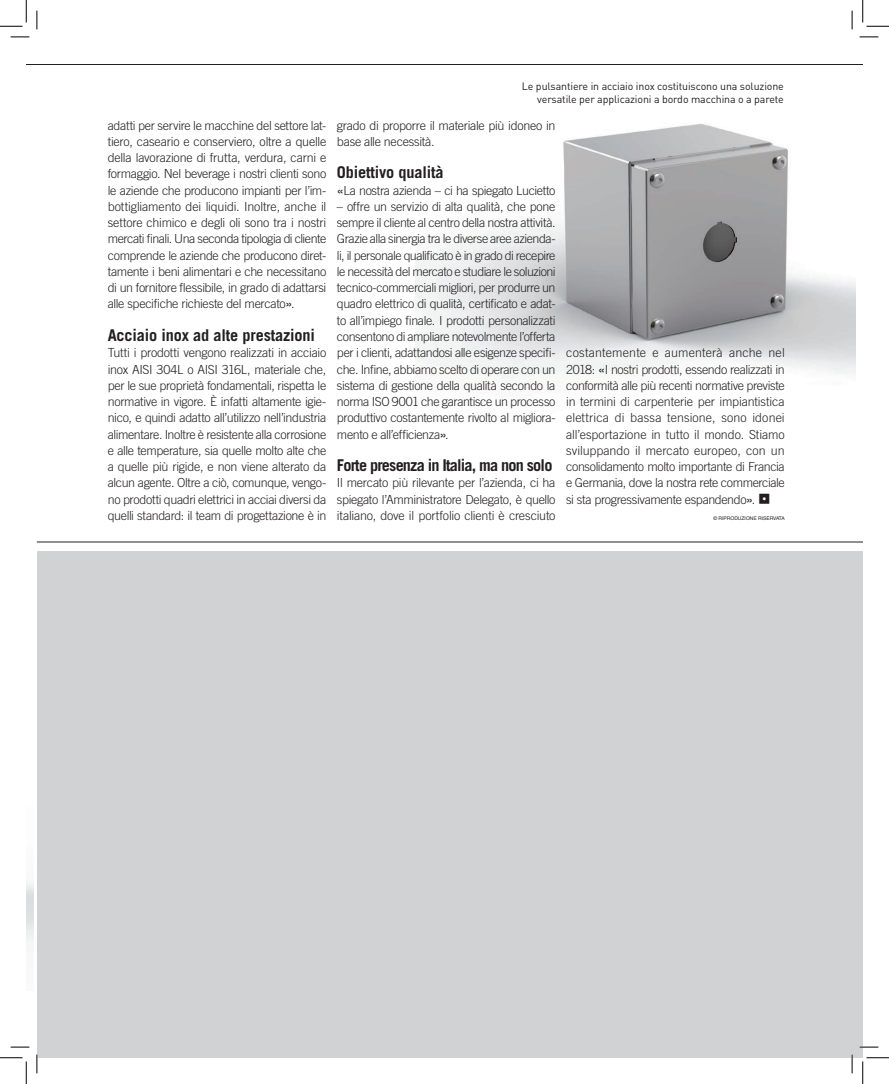
<style>
.page{position:relative;width:889px;height:1084px;background:#fff}
.page>*{position:absolute;margin:0;border:0;box-sizing:border-box;transform-origin:0 0}
.IB_Articolo_Titolett{font:700 16.25px "Trade Gothic LT Std";letter-spacing:-.01em;color:#231f20}
.IB_Articolo_Titolett-2{font:700 16.25px "Trade Gothic LT Std";letter-spacing:-.05em;color:#231f20}
.IB_Articolo_Testo{font:300 12.5px/16.2px "Trade Gothic LT Std";letter-spacing:-.03em;color:#231f20;text-align:justify}
.IB_Didascalie{font:10.62px/12.5px "DINOT";letter-spacing:-.01em;color:#231f20;text-align:right}
.t1{font:5px "Helvetica LT Std";color:#231f20}
.s1{font-family:"Helvetica";font-weight:400}
.s2{font-family:"Button Bonus Square Negative";font-weight:400}
</style>
<div class="page">
<img style="left:416px;top:124px;width:439px;height:255px">
<div style="left:37px;top:551px;width:825px;height:506px;background:#d1d2d4"></div>
<hr style="left:37px;top:542px;width:825px;height:1px;background:#231f20">
<hr style="left:26px;top:64px;width:836px;height:1px;background:#231f20">
<svg style="left:11px;top:36px;width:18px;height:2px"></svg>
<svg style="left:859px;top:36px;width:19px;height:2px"></svg>
<svg style="left:11px;top:1046px;width:18px;height:2px"></svg>
<svg style="left:859px;top:1046px;width:19px;height:2px"></svg>
<svg style="left:36px;top:11px;width:2px;height:18px"></svg>
<svg style="left:36px;top:1054px;width:2px;height:19px"></svg>
<svg style="left:851px;top:11px;width:2px;height:18px"></svg>
<svg style="left:851px;top:1054px;width:2px;height:19px"></svg>
<svg style="left:0;top:0;width:27px;height:27px"></svg>
<svg style="left:0;top:1057px;width:27px;height:27px"></svg>
<svg style="left:862px;top:0;width:27px;height:27px"></svg>
<svg style="left:862px;top:1057px;width:27px;height:27px"></svg>
<p class="IB_Articolo_Testo" style="left:108px;top:117px;width:220px">adatti per servire le macchine del settore lat&shy;tiero, caseario e conserviero, oltre a quelle della lavorazione di frutta, verdura, carni e formaggio. Nel beverage i nostri clienti sono le aziende che producono impianti per l’im&shy;bottigliamento dei liquidi. Inoltre, anche il settore chimico e degli oli sono tra i nostri mercati finali. Una seconda tipologia di cliente comprende le aziende che producono diret&shy;tamente i beni alimentari e che necessitano di un fornitore flessibile, in grado di adattarsi alle specifiche richieste del mercato<span class="s1">»</span>.</p>
<p class="IB_Articolo_Titolett" style="left:108px;top:325px;width:209px">Acciaio inox ad alte prestazioni</p>
<p class="IB_Articolo_Testo" style="left:108px;top:344px;width:220px">Tutti i prodotti vengono realizzati in acciaio inox AISI 304L o AISI 316L, materiale che, per le sue proprietà fondamentali, rispetta le normative in vigore. È infatti altamente igie&shy;nico, e quindi adatto all’utilizzo nell’industria alimentare. Inoltre è resistente alla corrosione e alle temperature, sia quelle molto alte che a quelle più rigide, e non viene alterato da alcun agente. Oltre a ciò, comunque, vengo&shy;no prodotti quadri elettrici in acciai diversi da quelli standard: il team di progettazione è in</p>
<p class="IB_Didascalie" style="left:522px;top:80px;width:263px">Le pulsantiere in acciaio inox costituiscono una soluzione versatile per applicazioni a bordo macchina o a parete</p>
<p class="IB_Articolo_Testo" style="left:337px;top:117px;width:220px">grado di proporre il materiale più idoneo in base alle necessità.</p>
<p class="IB_Articolo_Titolett" style="left:337px;top:163px;width:108px">Obiettivo qualità</p>
<p class="IB_Articolo_Testo" style="left:337px;top:182px;width:220px"><span class="s1">«</span>La nostra azienda – ci ha spiegato Lucietto</p>
<p class="IB_Articolo_Testo" style="left:337px;top:198px;width:220px">– offre un servizio di alta qualità, che pone sempre il cliente al centro della nostra attività.<br>Grazie alla sinergia tra le diverse aree azienda&shy;li, il personale qualificato è in grado di recepire le necessità del mercato e studiare le soluzioni tecnico-commerciali migliori, per produrre un quadro elettrico di qualità, certificato e adat&shy;to all’impiego finale. I prodotti personalizzati consentono di ampliare notevolmente l’offerta per i clienti, adattandosi alle esigenze specifi&shy;che. Infine, abbiamo scelto di operare con un sistema di gestione della qualità secondo la norma ISO 9001 che garantisce un processo produttivo costantemente rivolto al migliora&shy;mento e all’efficienza<span class="s1">»</span>.</p>
<p class="IB_Articolo_Titolett-2" style="left:337px;top:455px;width:217px">Forte presenza in Italia, ma non solo</p>
<p class="IB_Articolo_Testo" style="left:337px;top:474px;width:220px">Il mercato più rilevante per l’azienda, ci ha spiegato l’Amministratore Delegato, è quello italiano, dove il portfolio clienti è cresciuto</p>
<p class="IB_Articolo_Testo" style="left:566px;top:344px;width:220px">costantemente e aumenterà anche nel 2018: <span class="s1">«</span>I nostri prodotti, essendo realizzati in conformità alle più recenti normative previste in termini di carpenterie per impiantistica elettrica di bassa tensione, sono idonei all’esportazione in tutto il mondo. Stiamo sviluppando il mercato europeo, con un consolidamento molto importante di Francia e Germania, dove la nostra rete commerciale si sta progressivamente espandendo<span class="s1">»</span>. <span class="s2">^</span></p>
<p class="t1" style="left:713px;top:515px;width:73px">© RIPRODUZIONE RISERVATA</p>
</div>
